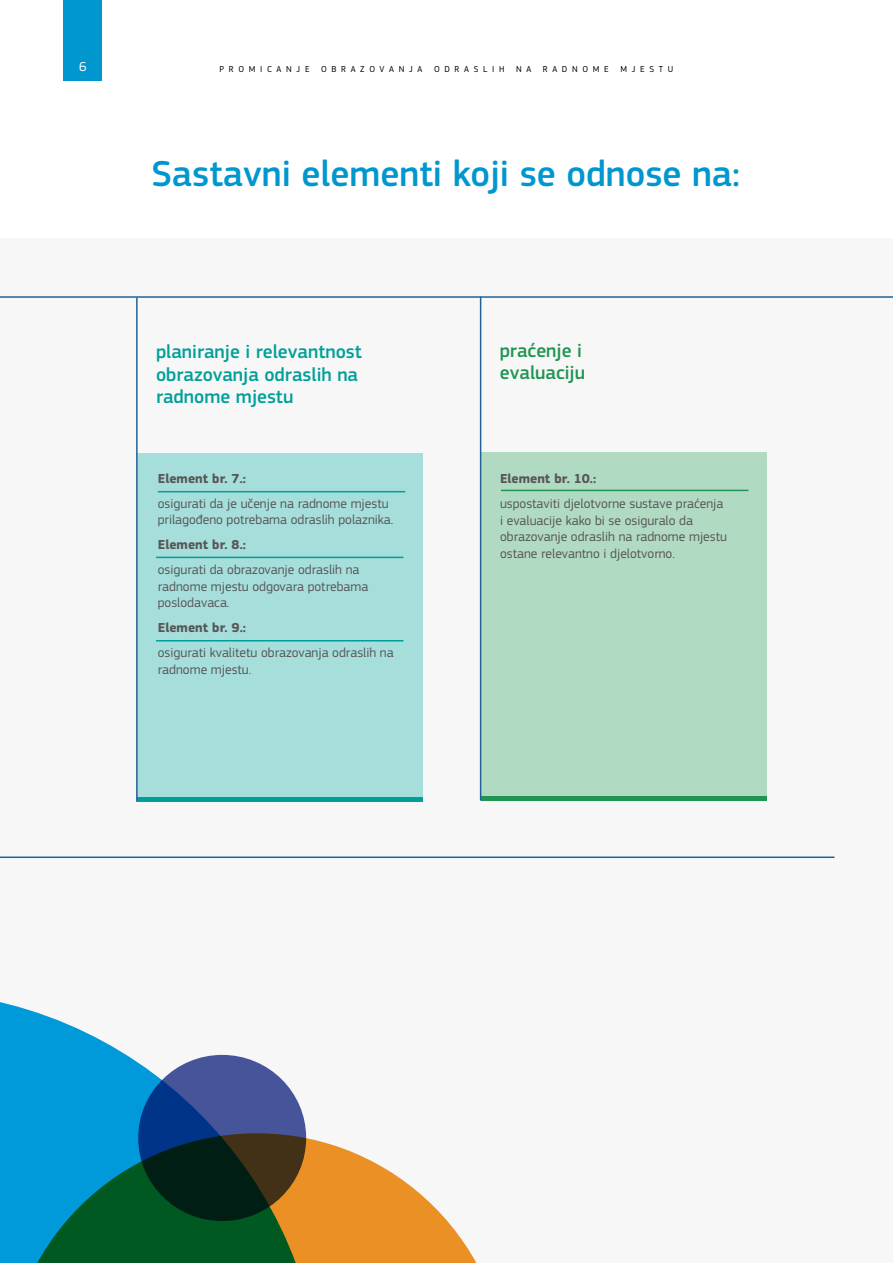
<style>
.page{position:relative;width:893px;height:1263px;background:#fff}
.page>*{position:absolute;margin:0;border:0;box-sizing:border-box;transform-origin:0 0}
.H1_-_Blue{font:500 37.5px "EC Square Sans Pro";color:#0097ce}
.t1{font:500 19.5px/22.5px "EC Square Sans Pro";color:#00a09a}
.t2{font:500 19.5px/22.5px "EC Square Sans Pro";color:#209553}
.t3{font:13.5px/16.5px "EC Square Sans Pro";color:#575756}
.t4{font:700 13.5px "EC Square Sans Pro";color:#575756}
.t5{font:13.5px "EC Square Sans Pro";color:#fff}
.t6{font:9px "EC Square Sans Pro";letter-spacing:.52em;color:#000}
</style>
<div class="page">
<div style="left:0;top:238px;width:893px;height:1025px;background:#f7f7f7"></div>
<hr style="left:0;top:296px;width:893px;height:2px;background:#216196">
<div style="left:137px;top:453px;width:285px;height:344px;background:#a6dedc"></div>
<div style="left:137px;top:797px;width:286px;height:5px;background:#00a09a"></div>
<div style="left:481px;top:452px;width:285px;height:349px;background:#b1dac3"></div>
<div style="left:481px;top:796px;width:286px;height:5px;background:#209553"></div>
<hr style="left:0;top:856px;width:834px;height:2px;background:#216196">
<hr style="left:158px;top:491px;width:247px;height:1px;background:#00a09a">
<hr style="left:501px;top:490px;width:247px;height:1px;background:#209553">
<hr style="left:156px;top:557px;width:247px;height:1px;background:#00a09a">
<hr style="left:156px;top:640px;width:247px;height:1px;background:#00a09a">
<hr style="left:136px;top:298px;width:2px;height:504px;background:#216197">
<hr style="left:480px;top:297px;width:1px;height:504px;background:#216197">
<svg style="left:0;top:1002px;width:306px;height:261px;fill:#009adb"></svg>
<svg style="left:6px;top:1133px;width:471px;height:130px"></svg>
<svg style="left:138px;top:1055px;width:168px;height:166px;background:#233857"></svg>
<div style="left:64px;top:0;width:38px;height:81px;background:#0097ce"></div>
<p class="t5" style="left:79px;top:59px;width:9px">6</p>
<p class="t6" style="left:220px;top:64px;width:91px">PROMICANJE</p>
<p class="t6" style="left:321px;top:64px;width:103px">OBRAZOVANJA</p>
<p class="t6" style="left:434px;top:64px;width:72px">ODRASLIH</p>
<p class="t6" style="left:516px;top:64px;width:17px">N A</p>
<p class="t6" style="left:543px;top:64px;width:67px">RADNOME</p>
<p class="t6" style="left:620px;top:64px;width:54px">MJESTU</p>
<p class="H1_-_Blue" style="left:151px;top:152px;width:590px">Sastavni elementi koji se odnose na:</p>
<p class="t1" style="left:156px;top:341px;width:207px">planiranje i relevantnost obrazovanja odraslih na radnome mjestu</p>
<p class="t2" style="left:500px;top:339px;width:87px">praćenje i evaluaciju</p>
<p class="t4" style="left:158px;top:470px;width:90px">Element br. 7.:</p>
<p class="t3" style="left:158px;top:495px;width:237px">osigurati da je učenje na radnome mjestu prilagođeno potrebama odraslih polaznika.</p>
<p class="t4" style="left:158px;top:537px;width:90px">Element br. 8.:</p>
<p class="t3" style="left:158px;top:562px;width:212px">osigurati da obrazovanje odraslih na radnome mjestu odgovara potrebama poslodavaca.</p>
<p class="t4" style="left:158px;top:620px;width:90px">Element br. 9.:</p>
<p class="t3" style="left:158px;top:645px;width:237px">osigurati kvalitetu obrazovanja odraslih na radnome mjestu.</p>
<p class="t4" style="left:500px;top:471px;width:98px">Element br. 10.:</p>
<p class="t3" style="left:500px;top:496px;width:228px">uspostaviti djelotvorne sustave praćenja i evaluacije kako bi se osiguralo da obrazovanje odraslih na radnome mjestu ostane relevantno i djelotvorno.</p>
</div>
